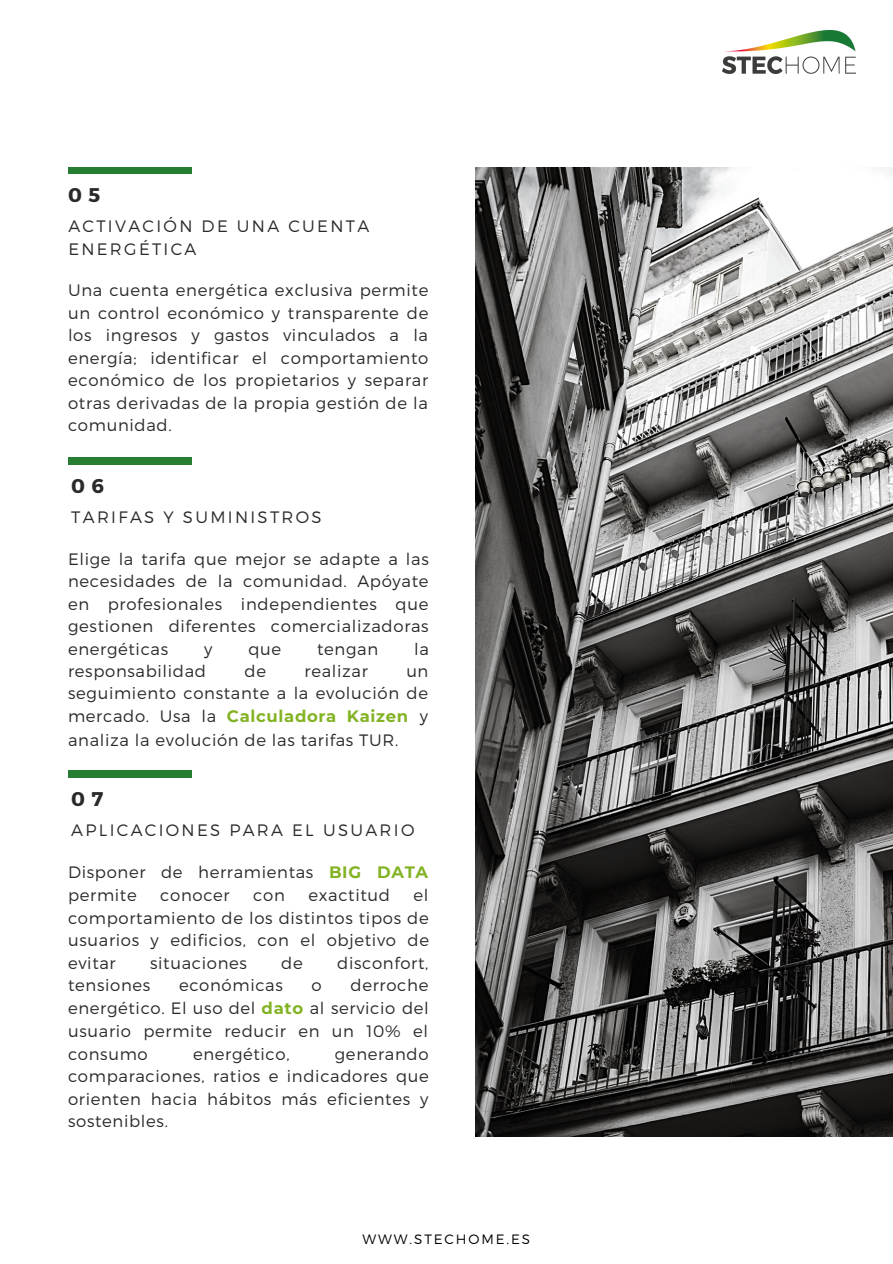
<style>
.page{position:relative;width:893px;height:1264px;background:#fff}
.page>*{position:absolute;margin:0;border:0;box-sizing:border-box;transform-origin:0 0}
.t1{font:700 19.8px "Montserrat";color:#2a2a2a}
.t2{font:300 16.5px/22.5px "Montserrat";letter-spacing:.04em;color:#2a2a2a;text-align:justify}
.t3{font:300 16.5px/22.5px "Montserrat";letter-spacing:.14em;color:#2a2a2a}
.t4{font:300 13.5px "Montserrat";letter-spacing:.14em;color:#000}
.s1{font-weight:700;color:#83b324}
</style>
<div class="page">
<img style="left:475px;top:167px;width:417px;height:969px">
<img style="left:722px;top:31px;width:133px;height:42px">
<div style="left:68px;top:167px;width:124px;height:7px;background:#267e33"></div>
<div style="left:68px;top:458px;width:124px;height:6px;background:#267e33"></div>
<div style="left:68px;top:770px;width:124px;height:7px;background:#267e33"></div>
<p class="t1" style="left:68px;top:182px;width:34px">0 5</p>
<p class="t3" style="left:68px;top:214px;width:302px">ACTIVACIÓN DE UNA CUENTA<br>ENERGÉTICA</p>
<p class="t2" style="left:68px;top:278px;width:362px">Una cuenta energética exclusiva permite un control económico y transparente de los ingresos y gastos vinculados a la energía; identificar el comportamiento económico de los propietarios y separar otras derivadas de la propia gestión de la comunidad.</p>
<p class="t1" style="left:71px;top:473px;width:34px">0 6</p>
<p class="t3" style="left:71px;top:505px;width:252px">TARIFAS Y SUMINISTROS</p>
<p class="t2" style="left:68px;top:546px;width:362px">Elige la tarifa que mejor se adapte a las necesidades de la comunidad. Apóyate en profesionales independientes que gestionen diferentes comercializadoras energéticas</p>
<p class="t2" style="left:204px;top:636px;width:10px">y</p>
<p class="t2" style="left:248px;top:636px;width:34px">que</p>
<p class="t2" style="left:317px;top:636px;width:63px">tengan</p>
<p class="t2" style="left:414px;top:636px;width:16px">la</p>
<p class="t2" style="left:68px;top:659px;width:139px">responsabilidad</p>
<p class="t2" style="left:244px;top:659px;width:23px">de</p>
<p class="t2" style="left:304px;top:659px;width:65px">realizar</p>
<p class="t2" style="left:68px;top:659px;width:362px;text-indent:338px">un seguimiento constante a la evolución de mercado. Usa la <span class="s1">Calculadora Kaizen</span> y analiza la evolución de las tarifas TUR.</p>
<p class="t1" style="left:71px;top:786px;width:34px">0 7</p>
<p class="t3" style="left:71px;top:818px;width:344px">APLICACIONES PARA EL USUARIO</p>
<p class="t2" style="left:68px;top:859px;width:361px;line-height:23.5px">Disponer de herramientas <span class="s1">BIG DATA </span>permite</p>
<p class="t2" style="left:68px;top:883px;width:362px;text-indent:345px">el comportamiento de los distintos tipos de usuarios y edificios, con el objetivo de evitar</p>
<p class="t2" style="left:160px;top:883px;width:71px">conocer</p>
<p class="t2" style="left:253px;top:883px;width:33px">con</p>
<p class="t2" style="left:308px;top:883px;width:83px">exactitud</p>
<p class="t2" style="left:150px;top:950px;width:98px">situaciones</p>
<p class="t2" style="left:281px;top:950px;width:23px">de</p>
<p class="t2" style="left:337px;top:950px;width:93px">disconfort,</p>
<p class="t2" style="left:68px;top:973px;width:84px">tensiones</p>
<p class="t2" style="left:179px;top:973px;width:105px">económicas</p>
<p class="t2" style="left:311px;top:973px;width:12px">o</p>
<p class="t2" style="left:68px;top:973px;width:362px;text-indent:282px">derroche energético. El uso del <span class="s1">dato</span> al servicio del usuario permite reducir en un 10% el consumo</p>
<p class="t2" style="left:193px;top:1041px;width:98px">energético,</p>
<p class="t2" style="left:68px;top:1041px;width:362px;text-indent:267px">generando comparaciones, ratios e indicadores que orienten hacia hábitos más eficientes y sostenibles.</p>
<p class="t4" style="left:362px;top:1230px;width:169px">WWW.STECHOME.ES</p>
</div>
